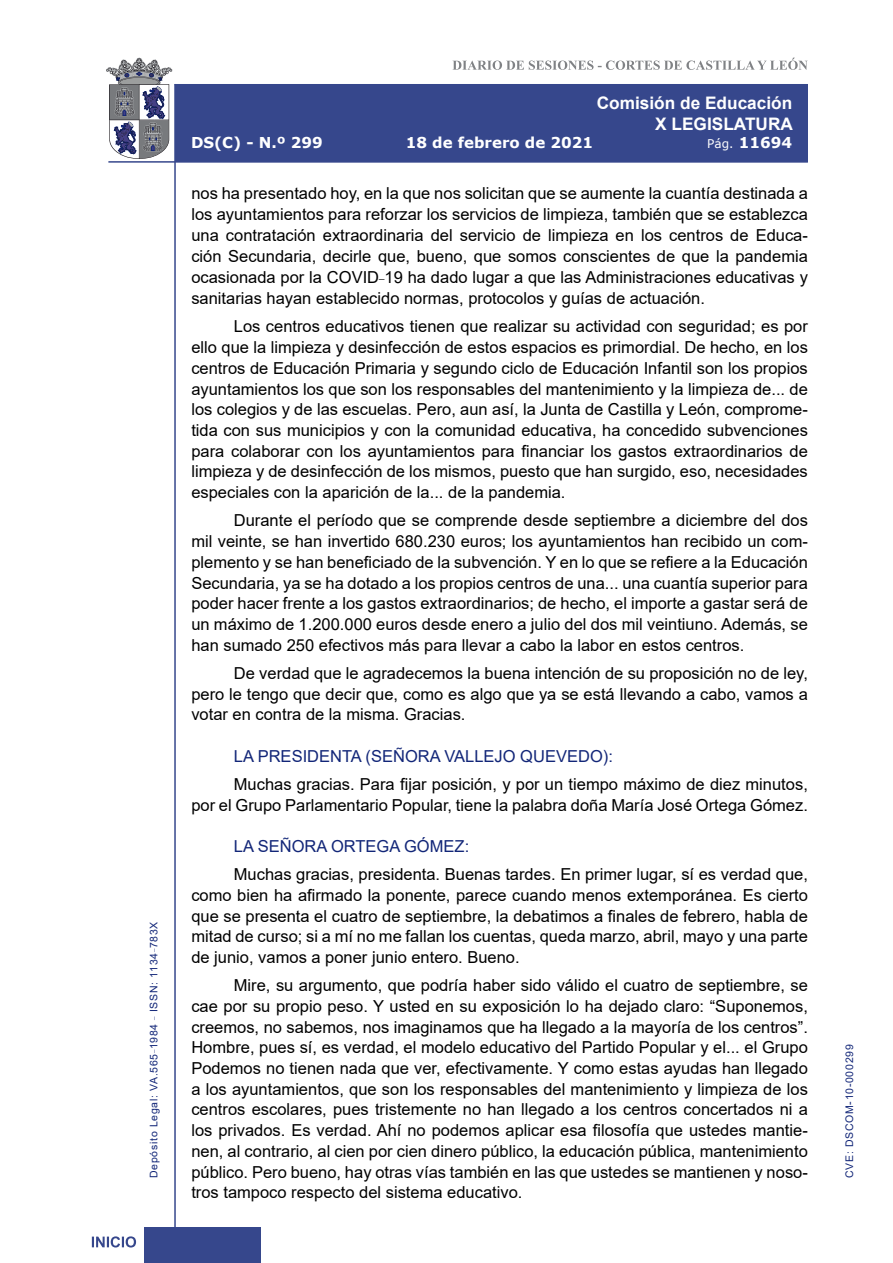
<style>
.page{position:relative;width:893px;height:1263px;background:#fff}
.page>*{position:absolute;margin:0;border:0;box-sizing:border-box;transform-origin:0 0}
.t1{font:700 17.25px/20.7px "Arial";color:#fff;text-align:right}
.t2{font:16.5px/20.7px "Arial";color:#000;text-align:justify}
.Orador{font:16.5px "Arial";color:#122678}
.t3{font:700 15px "Verdana";color:#fff}
.t4{font:10.5px "Arial";letter-spacing:.065em;color:#122678}
.s1{font-weight:400;font-size:12px}
</style>
<div class="page">
<svg style="left:452px;top:58px;width:356px;height:12px"></svg>
<hr style="left:174px;top:84px;width:2px;height:1179px;background:#36478c">
<div style="left:144px;top:1227px;width:117px;height:36px;background:#36478c"></div>
<div style="left:175px;top:84px;width:633px;height:78px;background:#36478c"></div>
<hr style="left:108px;top:161px;width:700px;height:2px;background:#36478c">
<svg style="left:92px;top:1236px;width:44px;height:11px"></svg>
<svg style="left:106px;top:58px;width:66px;height:101px"></svg>
<p class="t4" style="left:146px;top:1178px;width:258px;rotate:-90deg">Depósito Legal: VA.565<sup>_</sup>1984 <sup>_</sup> ISSN: 1134<sup>_</sup>783X</p>
<p class="t1" style="left:597px;top:93px;width:198px">Comisión de Educación<br>X LEGISLATURA</p>
<p class="t3" style="left:191px;top:132px;width:133px">DS(C) - N.º 299</p>
<p class="t3" style="left:406px;top:132px;width:189px">18 de febrero de 2021</p>
<p class="t3" style="left:707px;top:132px;width:86px"><span class="s1">Pág.</span> 11694</p>
<p class="t2" style="left:191px;top:183px;width:618px">nos ha presentado hoy, en la que nos solicitan que se aumente la cuantía destinada a los ayuntamientos para reforzar los servicios de limpieza, también que se establezca una contratación extraordinaria del servicio de limpieza en los centros de Educa&shy;ción Secundaria, decirle que, bueno, que somos conscientes de que la pandemia ocasionada por la COVID<sup>_</sup>19 ha dado lugar a que las Administraciones educativas y sanitarias hayan establecido normas, protocolos y guías de actuación.</p>
<p class="t2" style="left:191px;top:316px;width:618px;text-indent:43px">Los centros educativos tienen que realizar su actividad con seguridad; es por ello que la limpieza y desinfección de estos espacios es primordial. De hecho, en los centros de Educación Primaria y segundo ciclo de Educación Infantil son los propios ayuntamientos los que son los responsables del mantenimiento y la limpieza de... de los colegios y de las escuelas. Pero, aun así, la Junta de Castilla y León, comprome&shy;tida con sus municipios y con la comunidad educativa, ha concedido subvenciones para colaborar con los ayuntamientos para financiar los gastos extraordinarios de limpieza y de desinfección de los mismos, puesto que han surgido, eso, necesidades especiales con la aparición de la... de la pandemia.</p>
<p class="t2" style="left:191px;top:510px;width:618px;text-indent:43px">Durante el período que se comprende desde septiembre a diciembre del dos mil veinte, se han invertido 680.230 euros; los ayuntamientos han recibido un com&shy;plemento y se han beneficiado de la subvención. Y en lo que se refiere a la Educación Secundaria, ya se ha dotado a los propios centros de una... una cuantía superior para poder hacer frente a los gastos extraordinarios; de hecho, el importe a gastar será de un máximo de 1.200.000 euros desde enero a julio del dos mil veintiuno. Además, se han sumado 250 efectivos más para llevar a cabo la labor en estos centros.</p>
<p class="t2" style="left:191px;top:663px;width:618px;text-indent:43px">De verdad que le agradecemos la buena intención de su proposición no de ley, pero le tengo que decir que, como es algo que ya se está llevando a cabo, vamos a votar en contra de la misma. Gracias.</p>
<p class="Orador" style="left:234px;top:744px;width:381px">LA PRESIDENTA (SEÑORA VALLEJO QUEVEDO):</p>
<p class="t2" style="left:191px;top:774px;width:618px;text-align:right">Muchas gracias. Para fijar posición, y por un tiempo máximo de diez minutos,<br>por el Grupo Parlamentario Popular, tiene la palabra doña María José Ortega Gómez.</p>
<p class="Orador" style="left:234px;top:834px;width:237px">LA SEÑORA ORTEGA GÓMEZ:</p>
<p class="t2" style="left:191px;top:864px;width:618px;text-indent:43px">Muchas gracias, presidenta. Buenas tardes. En primer lugar, sí es verdad que, como bien ha afirmado la ponente, parece cuando menos extemporánea. Es cierto que se presenta el cuatro de septiembre, la debatimos a finales de febrero, habla de mitad de curso; si a mí no me fallan los cuentas, queda marzo, abril, mayo y una parte de junio, vamos a poner junio entero. Bueno.</p>
<p class="t2" style="left:191px;top:975px;width:618px;text-indent:43px">Mire, su argumento, que podría haber sido válido el cuatro de septiembre, se cae por su propio peso. Y usted en su exposición lo ha dejado claro: “Suponemos, creemos, no sabemos, nos imaginamos que ha llegado a la mayoría de los centros”.<br>Hombre, pues sí, es verdad, el modelo educativo del Partido Popular y el... el Grupo Podemos no tienen nada que ver, efectivamente. Y como estas ayudas han llegado a los ayuntamientos, que son los responsables del mantenimiento y limpieza de los centros escolares, pues tristemente no han llegado a los centros concertados ni a los privados. Es verdad. Ahí no podemos aplicar esa filosofía que ustedes mantie&shy;nen, al contrario, al cien por cien dinero público, la educación pública, mantenimiento público. Pero bueno, hay otras vías también en las que ustedes se mantienen y noso&shy;tros tampoco respecto del sistema educativo.</p>
<p class="t4" style="left:842px;top:1178px;width:135px;rotate:-90deg">CVE: DSCOM-10-000299</p>
</div>
